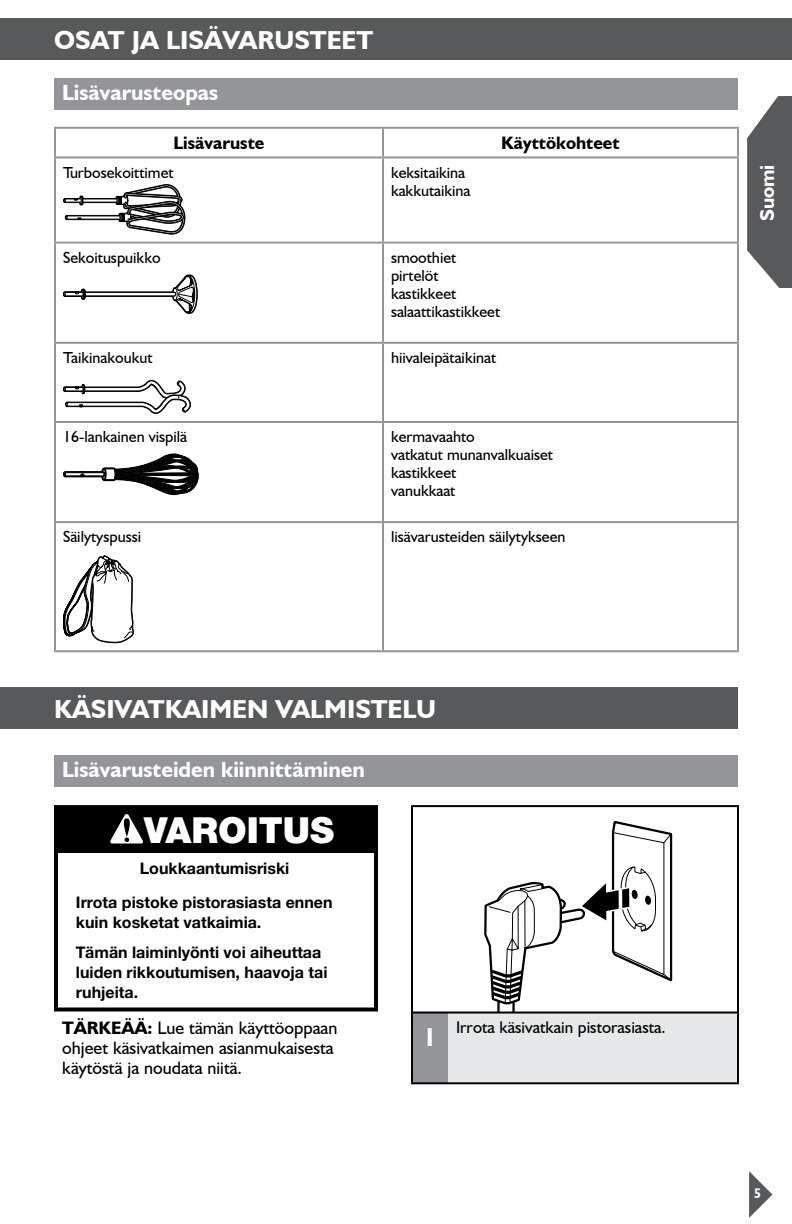
<style>
.page{position:relative;width:792px;height:1224px;background:#fff}
.page>*{position:absolute;margin:0;border:0;box-sizing:border-box;transform-origin:0 0}
.t1{font:900 36px "Helvetica Neue LT Std";color:#fff}
.t2{font:700 26px "Humanist 521 BT";color:#fff}
.t3{font:700 22px "Humanist 521 BT";color:#fff}
.t4{font:700 20px "Humanist 521 BT";color:#fff}
.t5{font:18px/20px "Humanist 521 BT";color:#000}
.t6{font:700 18px "Humanist 521 BT";color:#000}
.t7{font:17px "Humanist 521 BT";color:#000}
.t8{font:16px/18px "Humanist 521 BT";color:#000}
.t9{font:700 16px/34px "Helvetica Neue LT Std";color:#000}
.t10{font:700 14px "Humanist 521 BT";color:#fff;scale:.9 1}
.s1{font-weight:700}
</style>
<div class="page">
<svg style="left:749px;top:1171px;width:23px;height:47px"></svg>
<svg style="left:747px;top:96px;width:45px;height:192px;background:#707173"></svg>
<div style="left:0;top:18px;width:792px;height:42px;background:#58595b"></div>
<hr style="left:54px;top:127px;width:329px;height:2px;background:#939598">
<hr style="left:383px;top:127px;width:356px;height:2px;background:#939598">
<hr style="left:382px;top:129px;width:2px;height:27px;background:#939598">
<hr style="left:737px;top:129px;width:2px;height:27px;background:#939598">
<hr style="left:54px;top:129px;width:2px;height:27px;background:#939598">
<hr style="left:54px;top:156px;width:329px;height:2px;background:#939598">
<hr style="left:383px;top:156px;width:356px;height:2px;background:#939598">
<hr style="left:382px;top:158px;width:2px;height:84px;background:#939598">
<hr style="left:737px;top:158px;width:2px;height:84px;background:#939598">
<hr style="left:54px;top:242px;width:329px;height:2px;background:#939598">
<hr style="left:383px;top:242px;width:356px;height:2px;background:#939598">
<hr style="left:382px;top:244px;width:2px;height:98px;background:#939598">
<hr style="left:737px;top:244px;width:2px;height:98px;background:#939598">
<hr style="left:54px;top:342px;width:329px;height:2px;background:#939598">
<hr style="left:383px;top:342px;width:356px;height:2px;background:#939598">
<hr style="left:382px;top:344px;width:2px;height:77px;background:#939598">
<hr style="left:737px;top:344px;width:2px;height:77px;background:#939598">
<hr style="left:54px;top:421px;width:329px;height:2px;background:#939598">
<hr style="left:383px;top:421px;width:356px;height:2px;background:#939598">
<hr style="left:382px;top:423px;width:2px;height:98px;background:#939598">
<hr style="left:737px;top:423px;width:2px;height:98px;background:#939598">
<hr style="left:54px;top:521px;width:329px;height:2px;background:#939598">
<hr style="left:383px;top:521px;width:356px;height:2px;background:#939598">
<hr style="left:382px;top:523px;width:2px;height:127px;background:#939598">
<hr style="left:737px;top:523px;width:2px;height:127px;background:#939598">
<hr style="left:54px;top:650px;width:329px;height:2px;background:#939598">
<hr style="left:54px;top:158px;width:2px;height:84px;background:#939598">
<hr style="left:54px;top:244px;width:2px;height:98px;background:#939598">
<hr style="left:54px;top:344px;width:2px;height:77px;background:#939598">
<hr style="left:54px;top:423px;width:2px;height:98px;background:#939598">
<hr style="left:54px;top:523px;width:2px;height:127px;background:#939598">
<hr style="left:383px;top:650px;width:356px;height:2px;background:#939598">
<svg style="left:63px;top:184px;width:122px;height:51px"></svg>
<svg style="left:63px;top:275px;width:135px;height:39px"></svg>
<svg style="left:63px;top:380px;width:128px;height:34px"></svg>
<svg style="left:63px;top:453px;width:136px;height:42px"></svg>
<svg style="left:63px;top:555px;width:71px;height:88px"></svg>
<div style="left:0;top:687px;width:738px;height:42px;background:#58595b"></div>
<svg style="left:477px;top:821px;width:197px;height:191px"></svg>
<div style="left:411px;top:805px;width:328px;height:210px;border:2px solid #000"></div>
<div style="left:54px;top:755px;width:684px;height:32px;background:#939598"></div>
<div style="left:412px;top:1013px;width:36px;height:70px;background:#939598"></div>
<div style="left:448px;top:1013px;width:290px;height:70px;background:#e6e7e8"></div>
<hr style="left:411px;top:1012px;width:37px;height:2px;background:#000">
<hr style="left:411px;top:1014px;width:2px;height:68px;background:#000">
<hr style="left:448px;top:1012px;width:291px;height:2px;background:#000">
<hr style="left:737px;top:1014px;width:2px;height:68px;background:#000">
<hr style="left:411px;top:1082px;width:37px;height:2px;background:#000">
<hr style="left:448px;top:1082px;width:291px;height:2px;background:#000">
<div style="left:54px;top:805px;width:324px;height:207px;border:4px solid #000"></div>
<div style="left:56px;top:807px;width:320px;height:46px;background:#000"></div>
<svg style="left:110px;top:814px;width:33px;height:30px"></svg>
<div style="left:54px;top:78px;width:684px;height:32px;background:#939598"></div>
<h2 class="t2" style="left:54px;top:24px;width:221px">osat ja l isävarus</h2>
<h2 class="t2" style="left:310px;top:24px;width:65px">teet</h2>
<h3 class="t3" style="left:62px;top:79px;width:158px">Lisävarusteopas</h3>
<p class="t6" style="left:174px;top:132px;width:92px">Lisävaruste</p>
<p class="t6" style="left:501px;top:132px;width:120px">Käyttökohteet</p>
<p class="t8" style="left:63px;top:163px;width:112px">Turbosekoittimet</p>
<p class="t8" style="left:391px;top:163px;width:81px">keksitaikina kakkutaikina</p>
<p class="t8" style="left:63px;top:248px;width:99px">Sekoituspuikko</p>
<p class="t8" style="left:391px;top:248px;width:111px">smoothiet pirtelöt kastikkeet salaattikastikkeet</p>
<p class="t8" style="left:63px;top:348px;width:91px">Taikinakoukut</p>
<p class="t8" style="left:391px;top:348px;width:107px">hiivaleipätaikinat</p>
<p class="t8" style="left:63px;top:427px;width:126px">16-lankainen vispilä</p>
<p class="t8" style="left:391px;top:427px;width:164px">kermavaahto<br>vatkatut munanvalkuaiset kastikkeet<br>vanukkaat</p>
<p class="t8" style="left:63px;top:527px;width:80px">Säilytyspussi</p>
<p class="t8" style="left:391px;top:527px;width:176px">lisävarusteiden säilytykseen</p>
<h2 class="t2" style="left:54px;top:693px;width:365px">Käs ivatkaimen valmistelu</h2>
<h3 class="t3" style="left:62px;top:756px;width:305px">Lisävarusteiden kiinnittäminen</h3>
<h1 class="t1" style="left:144px;top:809px;width:192px">VAROITUS</h1>
<p class="t9" style="left:76px;top:851px;width:258px;text-indent:64px">Loukkaantumisriski<br>Irrota pistoke pistorasiasta ennen</p>
<p class="t9" style="left:76px;top:907px;width:247px;line-height:30px">kuin kosketat vatkaimia.<br>Tämän laiminlyönti voi aiheuttaa</p>
<p class="t9" style="left:76px;top:962px;width:253px;line-height:20px">luiden rikkoutumisen, haavoja tai ruhjeita.</p>
<p class="t5" style="left:62px;top:1018px;width:277px"><span class="s1">Tärkeää:</span> Lue tämän käyttöoppaan ohjeet käsivatkaimen asianmukaisesta käytöstä ja noudata niitä.</p>
<h2 class="t2" style="left:423px;top:1021px;width:16px">1</h2>
<p class="t7" style="left:456px;top:1017px;width:211px">Irrota käsivatkain pistorasiasta.</p>
<p class="t4" style="left:755px;top:221px;width:58px;rotate:-90deg">Suomi</p>
<p class="t10" style="left:754px;top:1185px;width:9px">5</p>
</div>
